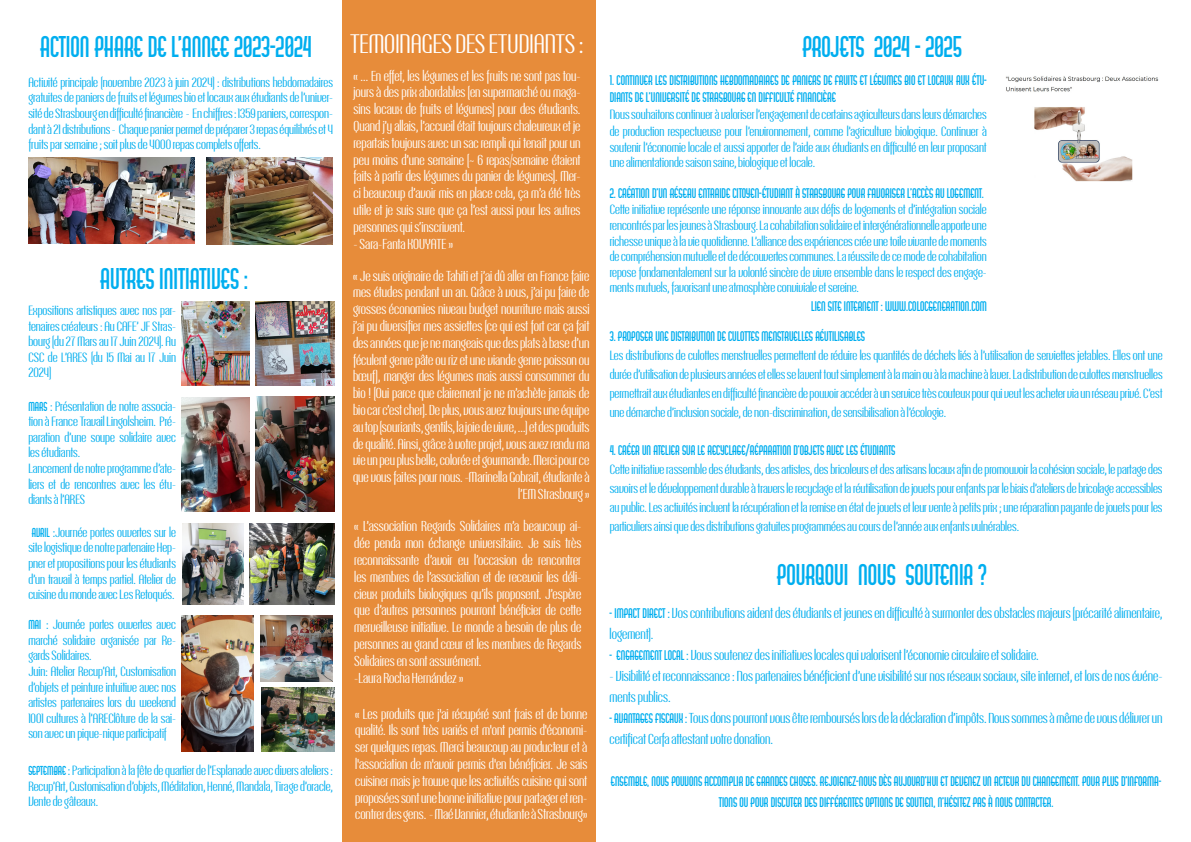
<style>
.page{position:relative;width:1191px;height:842px;background:#fff}
.page>*{position:absolute;margin:0;border:0;box-sizing:border-box;transform-origin:0 0}
.t1{font:30px "AM Udine";color:#00aeef}
.t2{font:condensed 26px "PP Talisman";color:#fff}
.t3{font:condensed 14px/16.8px "PP Talisman";color:#fff;text-align:justify}
.t4{font:14px/17px "AM Udine";color:#00aeef}
.t5{font:condensed 14px/21px "PP Talisman";color:#00aeef}
.t6{font:condensed 13px/15.6px "PP Talisman";color:#00aeef;text-align:justify}
.s1{font-family:"AM Udine";font-stretch:normal}
</style>
<div class="page">
<div style="left:342px;top:0;width:253px;height:842px;background:#e78c3a"></div>
<img style="left:28px;top:157px;width:167px;height:87px">
<img style="left:182px;top:398px;width:67px;height:114px">
<img style="left:182px;top:301px;width:67px;height:85px">
<img style="left:249px;top:523px;width:85px;height:81px">
<img style="left:183px;top:523px;width:61px;height:81px">
<img style="left:206px;top:158px;width:127px;height:86px">
<img style="left:255px;top:301px;width:79px;height:85px">
<img style="left:255px;top:397px;width:79px;height:115px">
<img style="left:182px;top:616px;width:72px;height:136px">
<img style="left:261px;top:615px;width:72px;height:66px">
<img style="left:262px;top:687px;width:72px;height:65px">
<img style="left:1005px;top:76px;width:154px;height:106px">
<p class="t1" style="left:40px;top:30px;width:10px">ACTION</p>
<p class="t2" style="left:350px;top:27px;width:235px">TEMOINAGES DES ETUDIANTS :</p>
<p class="t1" style="left:94px;top:30px;width:98px">PHARE DE L’ANNEE</p>
<p class="t1" style="left:234px;top:30px;width:79px">2023-2024</p>
<p class="t6" style="left:28px;top:74px;width:306px">Activité principale (novembre 2023 à juin 2024) : distributions hebdomadaires gratuites de paniers de fruits et légumes bio et locaux aux étudiants de l’univer&shy;sité de Strasbourg en difficulté financière - En chiffres : 1359 paniers, correspon&shy;dant à 21 distributions - Chaque panier permet de préparer 3 repas équilibrés et 4 fruits par semaine ; soit plus de 4000 repas complets offerts.</p>
<p class="t3" style="left:353px;top:67px;width:228px">« ... En effet, les légumes et les fruits ne sont pas tou&shy;jours à des prix abordables (en supermarché ou maga&shy;sins locaux de fruits et légumes) pour des étudiants.<br>Quand j’y allais, l’accueil était toujours chaleureux et je repartais toujours avec un sac rempli qui tenait pour un peu moins d’une semaine (~ 6 repas/semaine étaient faits à partir des légumes du panier de légumes). Mer&shy;ci beaucoup d’avoir mis en place cela, ça m’a été très utile et je suis sure que ça l’est aussi pour les autres personnes qui s’inscrivent.</p>
<p class="t3" style="left:353px;top:235px;width:101px">- Sara-Fanta KOUYATE »</p>
<p class="t3" style="left:353px;top:267px;width:238px;text-align:right">« Je suis originaire de Tahiti et j’ai dû aller en France faire mes études pendant un an. Grâce à vous, j’ai pu faire de grosses économies niveau budget nourriture mais aussi j’ai pu diversifier mes assiettes (ce qui est fort car ça fait des années que je ne mangeais que des plats à base d’un féculent genre pâte ou riz et une viande genre poisson ou bœuf), manger des légumes mais aussi consommer du bio ! (Oui parce que clairement je ne m’achète jamais de bio car c’est cher). De plus, vous avez toujours une équipe au top (souriants, gentils, la joie de vivre, ...) et des produits de qualité. Ainsi, grâce à votre projet, vous avez rendu ma vie un peu plus belle, colorée et gourmande. Merci pour ce que vous faites pour nous. -Marinella Gobrait, étudiante à l’EM Strasbourg »</p>
<p class="t1" style="left:100px;top:262px;width:149px">AUTRES INITIATIVES :</p>
<p class="t6" style="left:28px;top:302px;width:149px">Expositions artistiques avec nos par&shy;tenaires créateurs : Au CAFE’ JF Stras&shy;bourg (du 27 Mars au 17 Juin 2024). Au CSC de L’ARES (du 15 Mai au 17 Juin 2024)</p>
<p class="t6" style="left:28px;top:398px;width:149px"><span class="s1">MARS :</span> Présentation de notre associa&shy;tion à France Travail Lingolsheim. Pré&shy;paration d’une soupe solidaire avec les étudiants.</p>
<p class="t6" style="left:28px;top:460px;width:149px">Lancement de notre programme d’ate&shy;liers et de rencontres avec les étu&shy;diants à l’ARES</p>
<p class="t6" style="left:28px;top:524px;width:149px"><span class="s1">AVRIL :</span>Journée portes ouvertes sur le site logistique de notre partenaire Hep&shy;pner et propositions pour les étudiants d’un travail à temps partiel. Atelier de cuisine du monde avec Les Retoqués.</p>
<p class="t6" style="left:28px;top:616px;width:149px"><span class="s1">MAI :</span> Journée portes ouvertes avec marché solidaire organisée par Re&shy;gards Solidaires.</p>
<p class="t6" style="left:28px;top:663px;width:149px">Juin: Atelier Recup’Art, Customisation d’objets et peinture intuitive avec nos artistes partenaires lors du weekend 1001 cultures à l’AREClôture de la sai&shy;son avec un pique-nique participatif</p>
<p class="t6" style="left:28px;top:762px;width:306px"><span class="s1">SEPTEMBRE :</span> Participation à la fête de quartier de l’Esplanade avec divers ateliers :<br>Recup’Art, Customisation d’objets, Méditation, Henné, Mandala, Tirage d’oracle, Vente de gâteaux.</p>
<p class="t3" style="left:354px;top:517px;width:228px">« L’association Regards Solidaires m’a beaucoup ai&shy;dée penda mon échange universitaire. Je suis très reconnaissante d’avoir eu l’occasion de rencontrer les membres de l’association et de recevoir les déli&shy;cieux produits biologiques qu’ils proposent. J’espère que d’autres personnes pourront bénéficier de cette merveilleuse initiative. Le monde a besoin de plus de personnes au grand cœur et les membres de Regards Solidaires en sont assurément.</p>
<p class="t3" style="left:354px;top:669px;width:110px">-Laura Rocha Hernández »</p>
<p class="t3" style="left:355px;top:705px;width:234px">« Les produits que j'ai récupéré sont frais et de bonne qualité. Ils sont très variés et m'ont permis d'économi&shy;ser quelques repas. Merci beaucoup au producteur et à l'association de m'avoir permis d'en bénéficier. Je sais cuisiner mais je trouve que les activités cuisine qui sont proposées sont une bonne initiative pour partager et ren&shy;contrer des gens. - Maé Vannier, étudiante à Strasbourg»</p>
<p class="t1" style="left:802px;top:30px;width:161px">PROJETS 2024 - 2025</p>
<p class="t4" style="left:609px;top:72px;width:379px">1. CONTINUER LES DISTRIBUTIONS HEBDOMADAIRES DE PANIERS DE FRUITS ET LÉGUMES BIO ET LOCAUX AUX ÉTU-<br>DIANTS DE L’UNIVERSITÉ DE STRASBOURG EN DIFFICULTÉ FINANCIÈRE</p>
<p class="t6" style="left:609px;top:106px;width:379px;line-height:17px">Nous souhaitons continuer à valoriser l’engagement de certains agriculteurs dans leurs démarches de production respectueuse pour l’environnement, comme l’agriculture biologique. Continuer à</p>
<p class="t6" style="left:609px;top:139px;width:378px">soutenir l’économie locale et aussi apporter de l’aide aux étudiants en difficulté en leur proposant une alimentationde saison saine, biologique et locale.</p>
<p class="t4" style="left:609px;top:184px;width:376px">2. CRÉATION D’UN RÉSEAU ENTRAIDE CITOYEN-ÉTUDIANT À STRASBOURG POUR FAVORISER L’ACCÈS AU LOGEMENT.</p>
<p class="t6" style="left:609px;top:201px;width:379px">Cette initiative représente une réponse innovante aux défis de logements et d’intégration sociale rencontrés par les jeunes à Strasbourg. La cohabitation solidaire et intergénérationnelle apporte une richesse unique à la vie quotidienne. L’alliance des expériences crée une toile vivante de moments de compréhension mutuelle et de découvertes communes. La réussite de ce mode de cohabitation repose fondamentalement sur la volonté sincère de vivre ensemble dans le respect des engage&shy;ments mutuels, favorisant une atmosphère conviviale et sereine.</p>
<p class="t4" style="left:811px;top:298px;width:177px">LIEN SITE INTERNENT : WWW.COLOCGENERATION.COM</p>
<p class="t4" style="left:609px;top:327px;width:256px">3. PROPOSER UNE DISTRIBUTION DE CULOTTES MENSTRUELLES RÉUTILISABLES</p>
<p class="t6" style="left:609px;top:345px;width:554px;line-height:19px">Les distributions de culottes menstruelles permettent de réduire les quantités de déchets liés à l’utilisation de serviettes jetables. Elles ont une durée d’utilisation de plusieurs années et elles se lavent tout simplement à la main ou à la machine à laver. La distribution de culottes menstruelles</p>
<p class="t6" style="left:609px;top:383px;width:554px;line-height:19px">permettrait aux étudiantes en difficulté financière de pouvoir accéder à un service très couteux pour qui veut les acheter via un réseau privé. C’est une démarche d’inclusion sociale, de non-discrimination, de sensibilisation à l’écologie.</p>
<p class="t4" style="left:609px;top:441px;width:287px">4. CRÉER UN ATELIER SUR LE RECYCLAGE/RÉPARATION D’OBJETS AVEC LES ÉTUDIANTS</p>
<p class="t6" style="left:609px;top:459px;width:554px;line-height:19px">Cette initiative rassemble des étudiants, des artistes, des bricoleurs et des artisans locaux afin de promouvoir la cohésion sociale, le partage des savoirs et le développement durable à travers le recyclage et la réutilisation de jouets pour enfants par le biais d’ateliers de bricolage accessibles au public. Les activités incluent la récupération et la remise en état de jouets et leur vente à petits prix ; une réparation payante de jouets pour les particuliers ainsi que des distributions gratuites programmées au cours de l’année aux enfants vulnérables.</p>
<p class="t1" style="left:777px;top:558px;width:20px">POURQOUI</p>
<p class="t1" style="left:858px;top:558px;width:66px">NOUS SOUTENIR</p>
<p class="t1" style="left:978px;top:558px;width:10px">?</p>
<p class="t5" style="left:609px;top:602px;width:554px"><span class="s1">- IMPACT DIRECT :</span> Vos contributions aident des étudiants et jeunes en difficulté à surmonter des obstacles majeurs (précarité alimentaire, logement).</p>
<p class="t5" style="left:609px;top:644px;width:430px"><span class="s1">- ENGAGEMENT LOCAL :</span> Vous soutenez des initiatives locales qui valorisent l’économie circulaire et solidaire.</p>
<p class="t5" style="left:609px;top:665px;width:554px">- Visibilité et reconnaissance : Nos partenaires bénéficient d’une visibilité sur nos réseaux sociaux, site internet, et lors de nos événe&shy;ments publics.</p>
<p class="t5" style="left:609px;top:707px;width:554px"><span class="s1">- AVANTAGES FISCAUX :</span> Tous dons pourront vous être remboursés lors de la déclaration d’impôts. Nous sommes à même de vous délivrer un certificat Cerfa attestant votre donation.</p>
<p class="t4" style="left:611px;top:770px;width:552px;line-height:21px;text-align:center">ENSEMBLE, NOUS POUVONS ACCOMPLIR DE GRANDES CHOSES. REJOIGNEZ-NOUS DÈS AUJOURD’HUI ET DEVENEZ UN ACTEUR DU CHANGEMENT. POUR PLUS D’INFORMA-<br>TIONS OU POUR DISCUTER DES DIFFÉRENTES OPTIONS DE SOUTIEN, N’HÉSITEZ PAS À NOUS CONTACTER.</p>
</div>
